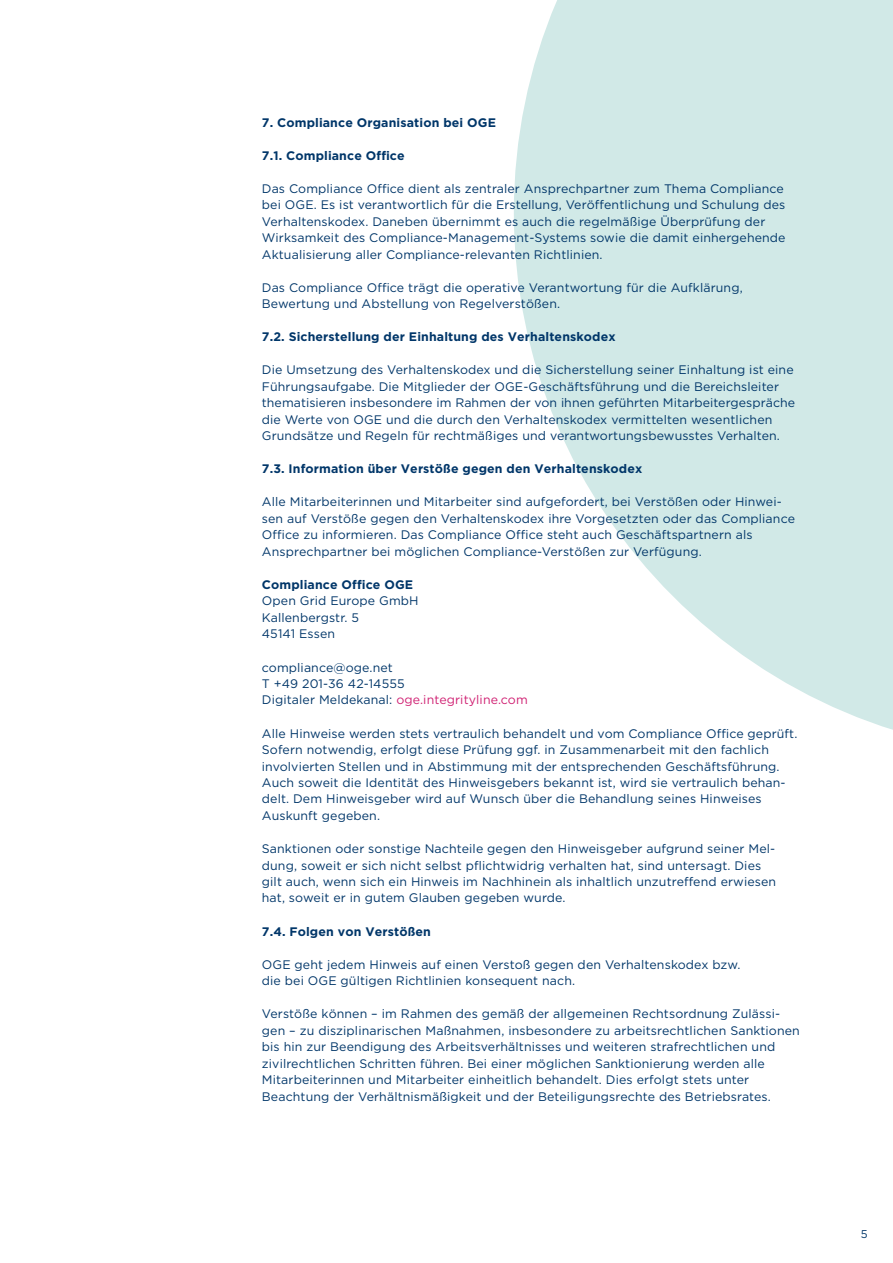
<style>
.page{position:relative;width:893px;height:1263px;background:#fff}
.page>*{position:absolute;margin:0;border:0;box-sizing:border-box;transform-origin:0 0}
.t1{font:12.3px/16.5px "Gotham";letter-spacing:.01em;color:#003669}
.t2{font:700 12.3px "Gotham";letter-spacing:.01em;color:#003669}
.t3{font:11.25px "Gotham";color:#003669}
.s1{color:#d02173}
</style>
<div class="page">
<svg style="left:514px;top:0;width:379px;height:730px;fill:#d1e9e7"></svg>
<p class="t2" style="left:262px;top:115px;width:236px">7. Compliance Organisation bei OGE</p>
<p class="t2" style="left:262px;top:148px;width:144px">7.1. Compliance Office</p>
<p class="t1" style="left:262px;top:180px;width:525px">Das Compliance Office dient als zentraler Ansprechpartner zum Thema Compliance bei OGE. Es ist verantwortlich für die Erstellung, Veröffentlichung und Schulung des Verhaltenskodex. Daneben übernimmt es auch die regelmäßige Überprüfung der Wirksamkeit des Compliance-Management-Systems sowie die damit einhergehende Aktualisierung aller Compliance-relevanten Richtlinien.</p>
<p class="t1" style="left:262px;top:279px;width:482px">Das Compliance Office trägt die operative Verantwortung für die Aufklärung,<br>Bewertung und Abstellung von Regelverstößen.</p>
<p class="t2" style="left:262px;top:330px;width:355px">7.2. Sicherstellung der Einhaltung des Verhaltenskodex</p>
<p class="t1" style="left:262px;top:362px;width:535px">Die Umsetzung des Verhaltenskodex und die Sicherstellung seiner Einhaltung ist eine Führungsaufgabe. Die Mitglieder der OGE-Geschäftsführung und die Bereichsleiter thematisieren insbesondere im Rahmen der von ihnen geführten Mitarbeitergespräche die Werte von OGE und die durch den Verhaltenskodex vermittelten wesentlichen Grundsätze und Regeln für rechtmäßiges und verantwortungsbewusstes Verhalten.</p>
<p class="t2" style="left:262px;top:462px;width:382px">7.3. Information über Verstöße gegen den Verhaltenskodex</p>
<p class="t1" style="left:262px;top:494px;width:535px">Alle Mitarbeiterinnen und Mitarbeiter sind aufgefordert, bei Verstößen oder Hinwei&shy;sen auf Verstöße gegen den Verhaltenskodex ihre Vorgesetzten oder das Compliance Office zu informieren. Das Compliance Office steht auch Geschäftspartnern als Ansprechpartner bei möglichen Compliance-Verstößen zur Verfügung.</p>
<p class="t2" style="left:262px;top:577px;width:153px">Compliance Office OGE</p>
<p class="t1" style="left:262px;top:593px;width:158px">Open Grid Europe GmbH<br>Kallenbergstr. 5<br>45141 Essen</p>
<p class="t1" style="left:262px;top:659px;width:267px">compliance@oge.net<br>T +49 201-36 42-14555<br>Digitaler Meldekanal: <span class="s1">oge.integrityline.com</span></p>
<p class="t1" style="left:262px;top:725px;width:537px">Alle Hinweise werden stets vertraulich behandelt und vom Compliance Office geprüft.<br>Sofern notwendig, erfolgt diese Prüfung ggf. in Zusammenarbeit mit den fachlich involvierten Stellen und in Abstimmung mit der entsprechenden Geschäftsführung.<br>Auch soweit die Identität des Hinweisgebers bekannt ist, wird sie vertraulich behan&shy;delt. Dem Hinweisgeber wird auf Wunsch über die Behandlung seines Hinweises Auskunft gegeben.</p>
<p class="t1" style="left:262px;top:840px;width:516px">Sanktionen oder sonstige Nachteile gegen den Hinweisgeber aufgrund seiner Mel&shy;dung, soweit er sich nicht selbst pflichtwidrig verhalten hat, sind untersagt. Dies gilt auch, wenn sich ein Hinweis im Nachhinein als inhaltlich unzutreffend erwiesen hat, soweit er in gutem Glauben gegeben wurde.</p>
<p class="t2" style="left:262px;top:924px;width:171px">7.4. Folgen von Verstößen</p>
<p class="t1" style="left:262px;top:956px;width:480px">OGE geht jedem Hinweis auf einen Verstoß gegen den Verhaltenskodex bzw. die bei OGE gültigen Richtlinien konsequent nach.</p>
<p class="t1" style="left:262px;top:1005px;width:539px">Verstöße können – im Rahmen des gemäß der allgemeinen Rechtsordnung Zulässi&shy;gen – zu disziplinarischen Maßnahmen, insbesondere zu arbeitsrechtlichen Sanktionen bis hin zur Beendigung des Arbeitsverhältnisses und weiteren strafrechtlichen und zivilrechtlichen Schritten führen. Bei einer möglichen Sanktionierung werden alle Mitarbeiterinnen und Mitarbeiter einheitlich behandelt. Dies erfolgt stets unter Beachtung der Verhältnismäßigkeit und der Beteiligungsrechte des Betriebsrates.</p>
<p class="t3" style="left:861px;top:1227px;width:8px">5</p>
</div>
